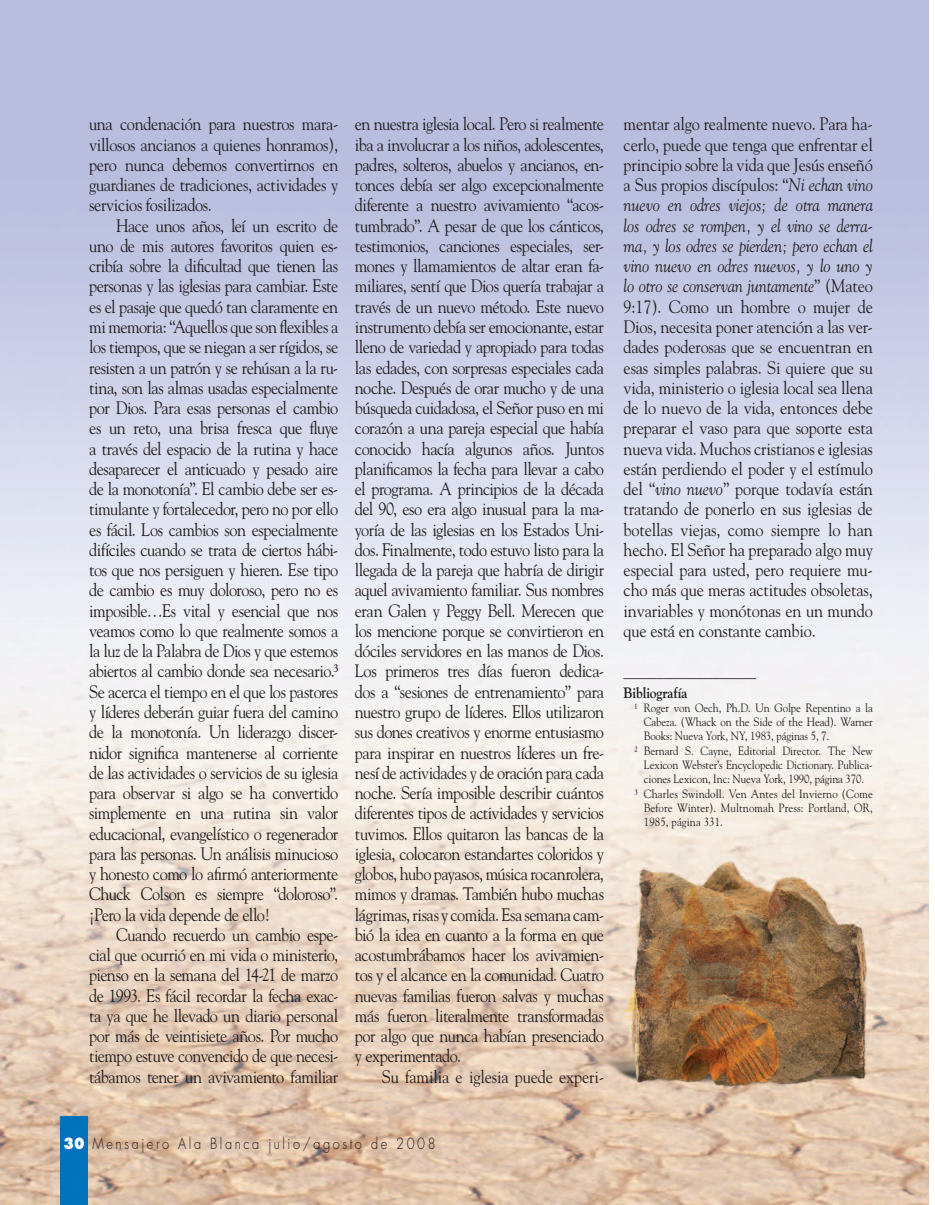
<style>
.page{position:relative;width:935px;height:1205px;background:#fff}
.page>*{position:absolute;margin:0;border:0;box-sizing:border-box;transform-origin:0 0}
.t1{font:18px/20.2px "Goudy";letter-spacing:-.02em;color:#231f20;text-align:justify;scale:.9 1}
.t2{font:300 15px "Futura";letter-spacing:.2em;color:#231f20;scale:.85 1}
.t3{font:15px "Goudy";color:#231f20;scale:.9 1}
.t4{font:700 15px "Goudy";letter-spacing:-.01em;color:#231f20;scale:.9 1}
.t5{font:12px "Goudy";letter-spacing:-.01em;color:#231f20;scale:.9 1}
.t6{font:12px "Goudy";letter-spacing:.01em;color:#231f20;scale:.9 1}
.s1{font-style:italic}
.s2{font-weight:800;color:#fff}
</style>
<div class="page">
<img style="left:0;top:0;width:927px;height:1204px">
<div style="left:61px;top:1115px;width:27px;height:89px;background:#0072bc"></div>
<p class="t1" style="left:89px;top:113px;width:278px">una condenación para nuestros mara&shy;villosos ancianos a quienes honramos), pero nunca debemos convertirnos en guardianes de tradiciones, actividades y servicios fosilizados.</p>
<p class="t1" style="left:89px;top:215px;width:278px;text-indent:27px">Hace unos años, leí un escrito de uno de mis autores favoritos quien es&shy;cribía sobre la dificultad que tienen las personas y las iglesias para cambiar. Este es el pasaje que quedó tan claramente en mi memoria: “Aquellos que son flexibles a los tiempos, que se niegan a ser rígidos, se resisten a un patrón y se rehúsan a la ru&shy;tina, son las almas usadas especialmente por Dios. Para esas personas el cambio es un reto, una brisa fresca que fluye a través del espacio de la rutina y hace desaparecer el anticuado y pesado aire de la monotonía”. El cambio debe ser es&shy;timulante y fortalecedor, pero no por ello es fácil. Los cambios son especialmente difíciles cuando se trata de ciertos hábi&shy;tos que nos persiguen y hieren. Ese tipo de cambio es muy doloroso, pero no es imposible…Es vital y esencial que nos veamos como lo que realmente somos a la luz de la Palabra de Dios y que estemos abiertos al cambio donde sea necesario.³<br>Se acerca el tiempo en el que los pastores y líderes deberán guiar fuera del camino de la monotonía. Un liderazgo discer&shy;nidor significa mantenerse al corriente de las actividades o servicios de su iglesia para observar si algo se ha convertido simplemente en una rutina sin valor educacional, evangelístico o regenerador para las personas. Un análisis minucioso y honesto como lo afirmó anteriormente Chuck Colson es siempre “doloroso”. ¡Pero la vida depende de ello!</p>
<p class="t1" style="left:89px;top:923px;width:278px;text-indent:27px">Cuando recuerdo un cambio espe&shy;cial que ocurrió en mi vida o ministerio, pienso en la semana del 14-21 de marzo de 1993. Es fácil recordar la fecha exac&shy;ta ya que he llevado un diario personal por más de veintisiete años. Por mucho tiempo estuve convencido de que necesi&shy;tábamos tener un avivamiento familiar</p>
<p class="t1" style="left:355px;top:113px;width:278px">en nuestra iglesia local. Pero si realmente iba a involucrar a los niños, adolescentes, padres, solteros, abuelos y ancianos, en&shy;tonces debía ser algo excepcionalmente diferente a nuestro avivamiento “acos&shy;tumbrado”. A pesar de que los cánticos, testimonios, canciones especiales, ser&shy;mones y llamamientos de altar eran fa&shy;miliares, sentí que Dios quería trabajar a través de un nuevo método. Este nuevo instrumento debía ser emocionante, estar lleno de variedad y apropiado para todas las edades, con sorpresas especiales cada noche. Después de orar mucho y de una búsqueda cuidadosa, el Señor puso en mi corazón a una pareja especial que había conocido hacía algunos años. Juntos planificamos la fecha para llevar a cabo el programa. A principios de la década del 90, eso era algo inusual para la ma&shy;yoría de las iglesias en los Estados Uni&shy;dos. Finalmente, todo estuvo listo para la llegada de la pareja que habría de dirigir aquel avivamiento familiar. Sus nombres eran Galen y Peggy Bell. Merecen que los mencione porque se convirtieron en dóciles servidores en las manos de Dios.<br>Los primeros tres días fueron dedica&shy;dos a “sesiones de entrenamiento” para nuestro grupo de líderes. Ellos utilizaron sus dones creativos y enorme entusiasmo para inspirar en nuestros líderes un fre&shy;nesí de actividades y de oración para cada noche. Sería imposible describir cuántos diferentes tipos de actividades y servicios tuvimos. Ellos quitaron las bancas de la iglesia, colocaron estandartes coloridos y globos, hubo payasos, música rocanrolera, mimos y dramas. También hubo muchas lágrimas, risas y comida. Esa semana cam&shy;bió la idea en cuanto a la forma en que acostumbrábamos hacer los avivamien&shy;tos y el alcance en la comunidad. Cuatro nuevas familias fueron salvas y muchas más fueron literalmente transformadas por algo que nunca habían presenciado y experimentado.</p>
<p class="t1" style="left:382px;top:1065px;width:248px">Su familia e iglesia puede experi-</p>
<p class="t1" style="left:623px;top:113px;width:278px">mentar algo realmente nuevo. Para ha&shy;cerlo, puede que tenga que enfrentar el principio sobre la vida que Jesús enseñó a Sus propios discípulos: “<span class="s1">Ni echan vino nuevo en odres viejos; de otra manera los odres se rompen, y el vino se derra&shy;ma, y los odres se pierden; pero echan el vino nuevo en odres nuevos, y lo uno y lo otro se conservan juntamente</span>” (Mateo 9:17). Como un hombre o mujer de Dios, necesita poner atención a las ver&shy;dades poderosas que se encuentran en esas simples palabras. Si quiere que su vida, ministerio o iglesia local sea llena de lo nuevo de la vida, entonces debe preparar el vaso para que soporte esta nueva vida. Muchos cristianos e iglesias están perdiendo el poder y el estímulo del “<span class="s1">vino nuevo</span>” porque todavía están tratando de ponerlo en sus iglesias de botellas viejas, como siempre lo han hecho. El Señor ha preparado algo muy especial para usted, pero requiere mu&shy;cho más que meras actitudes obsoletas, invariables y monótonas en un mundo que está en constante cambio.</p>
<p class="t3" style="left:623px;top:663px;width:149px">____________________</p>
<p class="t4" style="left:623px;top:683px;width:72px">Bibliografía</p>
<p class="t5" style="left:634px;top:700px;width:266px">¹ Roger von Oech, Ph.D. Un Golpe Repentino a la</p>
<p class="t5" style="left:643px;top:714px;width:256px">Cabeza. (Whack on the Side of the Head). Warner</p>
<p class="t5" style="left:643px;top:728px;width:207px">Books: Nueva York, NY, 1983, páginas 5, 7.</p>
<p class="t5" style="left:634px;top:743px;width:266px">² Bernard S. Cayne, Editorial Director. The New</p>
<p class="t5" style="left:643px;top:757px;width:256px">Lexicon Webster’s Encyclopedic Dictionary. Publica-</p>
<p class="t5" style="left:643px;top:771px;width:246px">ciones Lexicon, Inc: Nueva York, 1990, página 370.</p>
<p class="t6" style="left:634px;top:785px;width:266px">³ Charles Swindoll. Ven Antes del Invierno (Come</p>
<p class="t6" style="left:643px;top:800px;width:256px">Before Winter). Multnomah Press: Portland, OR,</p>
<p class="t6" style="left:643px;top:814px;width:89px">1985, página 331.</p>
<p class="t2" style="left:64px;top:1133px;width:439px"><span class="s2">30</span> Mensajero Ala Blanca julio/agosto de 2008</p>
</div>
